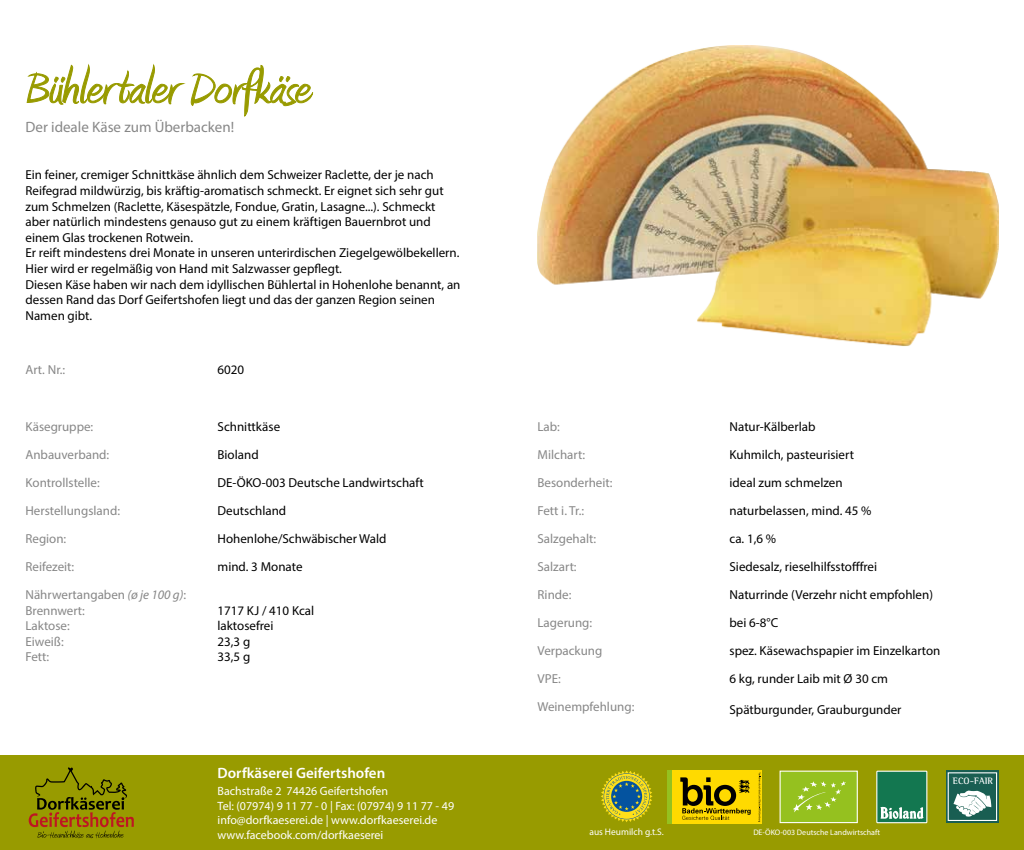
<style>
.page{position:relative;width:1024px;height:850px;background:#fff}
.page>*{position:absolute;margin:0;border:0;box-sizing:border-box;transform-origin:0 0}
.t1{font:55.7px "Amienne";color:#989b00}
.t2{font:15px "Myriad Pro";color:#878787}
.t3{font:600 15px "Myriad Pro";color:#fff}
.t4{font:13px/28px "Myriad Pro";color:#000}
.t5{font:13px/28px "Myriad Pro";color:#878787}
.t6{font:12px/14.4px "Myriad Pro";color:#fff}
.t7{font:9.5px "Myriad Pro";color:#fff}
.t8{font:700 9.5px "Agfa Rotis Semi Serif";color:#fff}
.t9{font:8px "Myriad Pro";color:#fff}
.s1{font-style:italic}
</style>
<div class="page">
<div style="left:0;top:756px;width:1024px;height:94px;background:#989b00"></div>
<svg style="left:29px;top:767px;width:105px;height:71px"></svg>
<div style="left:946px;top:770px;width:53px;height:53px;background:#195e52"></div>
<div style="left:948px;top:772px;width:49px;height:49px;border:1px solid #fff"></div>
<svg style="left:953px;top:790px;width:38px;height:27px"></svg>
<div style="left:877px;top:771px;width:50px;height:52px;background:#137750"></div>
<div style="left:876px;top:771px;width:51px;height:52px;border:1px solid #fff"></div>
<svg style="left:880px;top:807px;width:44px;height:12px"></svg>
<div style="left:780px;top:771px;width:77px;height:52px;background:#95c11f"></div>
<svg style="left:793px;top:781px;width:53px;height:31px"></svg>
<div style="left:780px;top:771px;width:78px;height:52px;border:1px solid #fff"></div>
<svg style="left:601px;top:770px;width:52px;height:52px"></svg>
<div style="left:667px;top:770px;width:95px;height:54px;background:#ffda00"></div>
<svg style="left:758px;top:773px;width:3px;height:49px"></svg>
<svg style="left:680px;top:777px;width:71px;height:43px"></svg>
<div style="left:667px;top:770px;width:5px;height:54px;background:#95c11f"></div>
<svg style="left:27px;top:65px;width:157px;height:40px"></svg>
<svg style="left:191px;top:65px;width:122px;height:51px"></svg>
<img style="left:538px;top:45px;width:460px;height:302px">
<h1 class="t1" style="left:26px;top:64px;width:287px">Bühlertaler Dorfkäse</h1>
<p class="t2" style="left:26px;top:118px;width:210px">Der ideale Käse zum Überbacken!</p>
<p class="t4" style="left:26px;top:167px;width:437px;line-height:15.6px">Ein feiner, cremiger Schnittkäse ähnlich dem Schweizer Raclette, der je nach Reifegrad mildwürzig, bis kräftig-aromatisch schmeckt. Er eignet sich sehr gut zum Schmelzen (Raclette, Käsespätzle, Fondue, Gratin, Lasagne...). Schmeckt aber natürlich mindestens genauso gut zu einem kräftigen Bauernbrot und einem Glas trockenen Rotwein.<br>Er reift mindestens drei Monate in unseren unterirdischen Ziegelgewölbekellern.<br>Hier wird er regelmäßig von Hand mit Salzwasser gepflegt.<br>Diesen Käse haben wir nach dem idyllischen Bühlertal in Hohenlohe benannt, an dessen Rand das Dorf Geifertshofen liegt und das der ganzen Region seinen Namen gibt.</p>
<p class="t5" style="left:26px;top:355px;width:41px">Art. Nr.:</p>
<p class="t4" style="left:218px;top:355px;width:28px">6020</p>
<p class="t5" style="left:26px;top:412px;width:162px">Käsegruppe:<br>Anbauverband:<br>Kontrollstelle:<br>Herstellungsland:<br>Region:<br>Reifezeit:<br>Nährwertangaben <span class="s1">(ø je 100 g)</span>:</p>
<p class="t5" style="left:26px;top:602px;width:61px;line-height:15.6px">Brennwert:<br>Laktose:<br>Eiweiß:<br>Fett:</p>
<p class="t4" style="left:218px;top:412px;width:208px">Schnittkäse<br>Bioland<br>DE-ÖKO-003 Deutsche Landwirtschaft<br>Deutschland<br>Hohenlohe/Schwäbischer Wald<br>mind. 3 Monate</p>
<p class="t4" style="left:218px;top:602px;width:98px;line-height:15.6px">1717 KJ / 410 Kcal laktosefrei<br>23,3 g<br>33,5 g</p>
<p class="t3" style="left:218px;top:764px;width:169px">Dorfkäserei Geifertshofen</p>
<p class="t6" style="left:218px;top:784px;width:238px">Bachstraße 2 74426 Geifertshofen<br>Tel: (07974) 9 11 77 - 0 | Fax: (07974) 9 11 77 - 49 info@dorfkaeserei.de | www.dorfkaeserei.de www.facebook.com/dorfkaeserei</p>
<p class="t5" style="left:538px;top:412px;width:98px">Lab:<br>Milchart:<br>Besonderheit:<br>Fett i. Tr.:<br>Salzgehalt:<br>Salzart:<br>Rinde:<br>Lagerung:<br>Verpackung<br>VPE:<br>Weinempfehlung:</p>
<p class="t4" style="left:730px;top:412px;width:212px">Natur-Kälberlab<br>Kuhmilch, pasteurisiert<br>ideal zum schmelzen<br>naturbelassen, mind. 45 %<br>ca. 1,6 %<br>Siedesalz, rieselhilfsstofffrei<br>Naturrinde (Verzehr nicht empfohlen) bei 6-8°C<br>spez. Käsewachspapier im Einzelkarton<br>6 kg, runder Laib mit Ø 30 cm</p>
<p class="t4" style="left:730px;top:696px;width:173px">Spätburgunder, Grauburgunder</p>
<p class="t7" style="left:589px;top:826px;width:76px">aus Heumilch g.t.S.</p>
<p class="t9" style="left:753px;top:828px;width:128px">DE-ÖKO-003 Deutsche Landwirtschaft</p>
<p class="t8" style="left:953px;top:776px;width:42px">ECO-FAIR</p>
</div>
